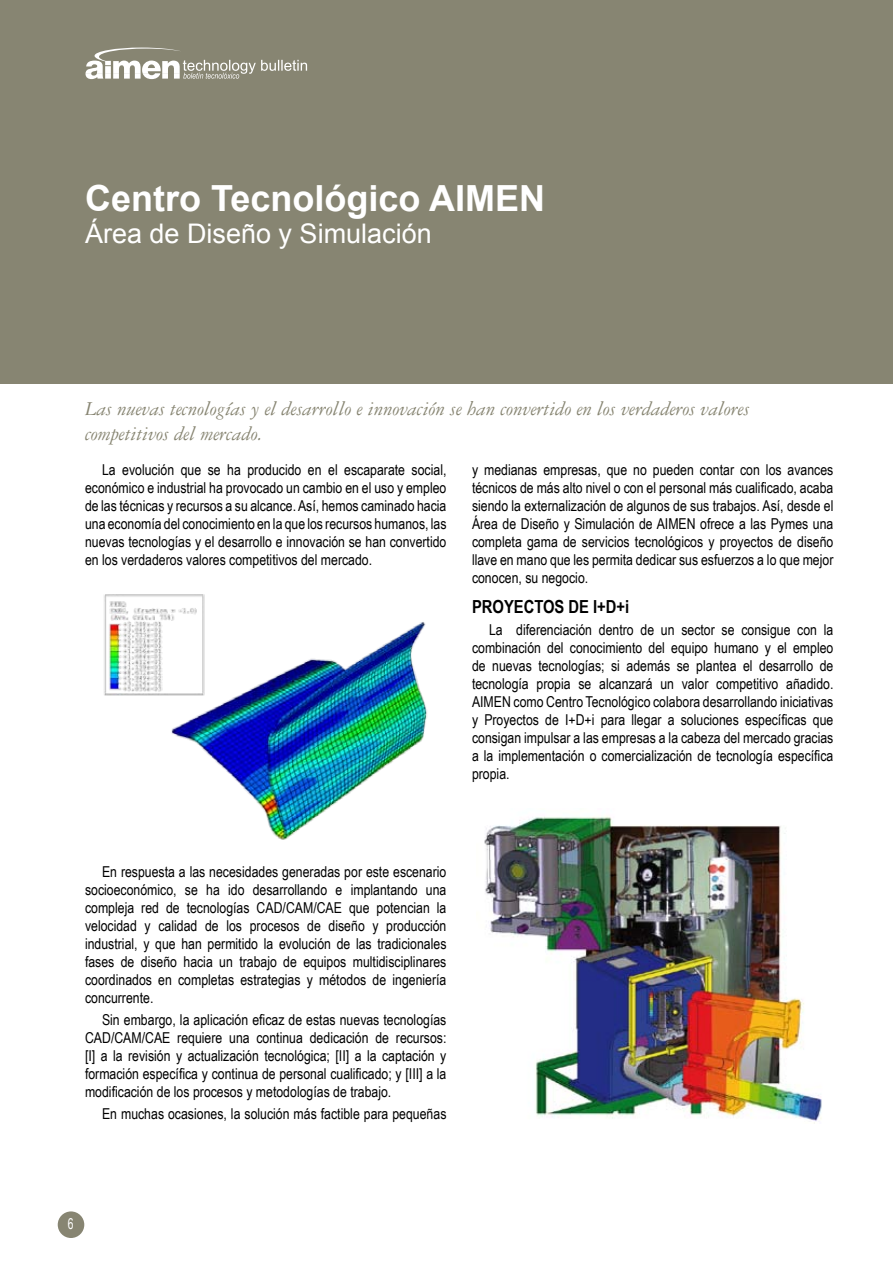
<style>
.page{position:relative;width:893px;height:1263px;background:#fff}
.page>*{position:absolute;margin:0;border:0;box-sizing:border-box;transform-origin:0 0}
.t1{font:700 36px "Arial";color:#fff}
.t2{font:27px "Arial";color:#fff}
.t3{font:italic 21px/25.2px "Garamond Three";color:#878572}
.t4{font:700 18px "Arial Narrow";color:#000}
.t5{font:15px/18px "Arial Narrow";color:#000;text-align:justify}
.t6{font:15px "Arial Narrow";color:#fff;scale:.85 1}
</style>
<div class="page">
<div style="left:58px;top:1211px;width:26px;height:27px;background:#878572;border-radius:50%"></div>
<div style="left:0;top:0;width:893px;height:383px;background:#878572"></div>
<svg style="left:86px;top:48px;width:221px;height:31px"></svg>
<img style="left:104px;top:594px;width:323px;height:246px">
<img style="left:484px;top:816px;width:338px;height:308px">
<h1 class="t1" style="left:85px;top:178px;width:462px">Centro Tecnológico AIMEN</h1>
<h2 class="t2" style="left:85px;top:219px;width:348px">Área de Diseño y Simulación</h2>
<h3 class="t3" style="left:85px;top:396px;width:666px">Las nuevas tecnologías y el desarrollo e innovación se han convertido en los verdaderos valores competitivos del mercado.</h3>
<p class="t5" style="left:85px;top:460px;width:363px;text-indent:17px">La evolución que se ha producido en el escaparate social, económico e industrial ha provocado un cambio en el uso y empleo de las técnicas y recursos a su alcance. Así, hemos caminado hacia una economía del conocimiento en la que los recursos humanos, las nuevas tecnologías y el desarrollo e innovación se han convertido en los verdaderos valores competitivos del mercado.</p>
<p class="t5" style="left:472px;top:460px;width:363px">y medianas empresas, que no pueden contar con los avances técnicos de más alto nivel o con el personal más cualificado, acaba siendo la externalización de algunos de sus trabajos. Así, desde el Área de Diseño y Simulación de AIMEN ofrece a las Pymes una completa gama de servicios tecnológicos y proyectos de diseño llave en mano que les permita dedicar sus esfuerzos a lo que mejor conocen, su negocio.</p>
<p class="t4" style="left:472px;top:593px;width:159px">PROYECTOS DE I+D+i</p>
<p class="t5" style="left:472px;top:620px;width:363px;text-indent:17px">La diferenciación dentro de un sector se consigue con la combinación del conocimiento del equipo humano y el empleo de nuevas tecnologías; si además se plantea el desarrollo de tecnología propia se alcanzará un valor competitivo añadido.<br>AIMEN como Centro Tecnológico colabora desarrollando iniciativas y Proyectos de I+D+i para llegar a soluciones específicas que consigan impulsar a las empresas a la cabeza del mercado gracias a la implementación o comercialización de tecnología específica propia.</p>
<p class="t5" style="left:85px;top:862px;width:363px;text-indent:17px">En respuesta a las necesidades generadas por este escenario socioeconómico, se ha ido desarrollando e implantando una compleja red de tecnologías CAD/CAM/CAE que potencian la velocidad y calidad de los procesos de diseño y producción industrial, y que han permitido la evolución de las tradicionales fases de diseño hacia un trabajo de equipos multidisciplinares coordinados en completas estrategias y métodos de ingeniería concurrente.</p>
<p class="t5" style="left:85px;top:1010px;width:363px;text-indent:17px">Sin embargo, la aplicación eficaz de estas nuevas tecnologías CAD/CAM/CAE requiere una continua dedicación de recursos: [I] a la revisión y actualización tecnológica; [II] a la captación y formación específica y continua de personal cualificado; y [III] a la modificación de los procesos y metodologías de trabajo.</p>
<p class="t5" style="left:102px;top:1104px;width:346px">En muchas ocasiones, la solución más factible para pequeñas</p>
<p class="t6" style="left:68px;top:1213px;width:8px">6</p>
</div>
